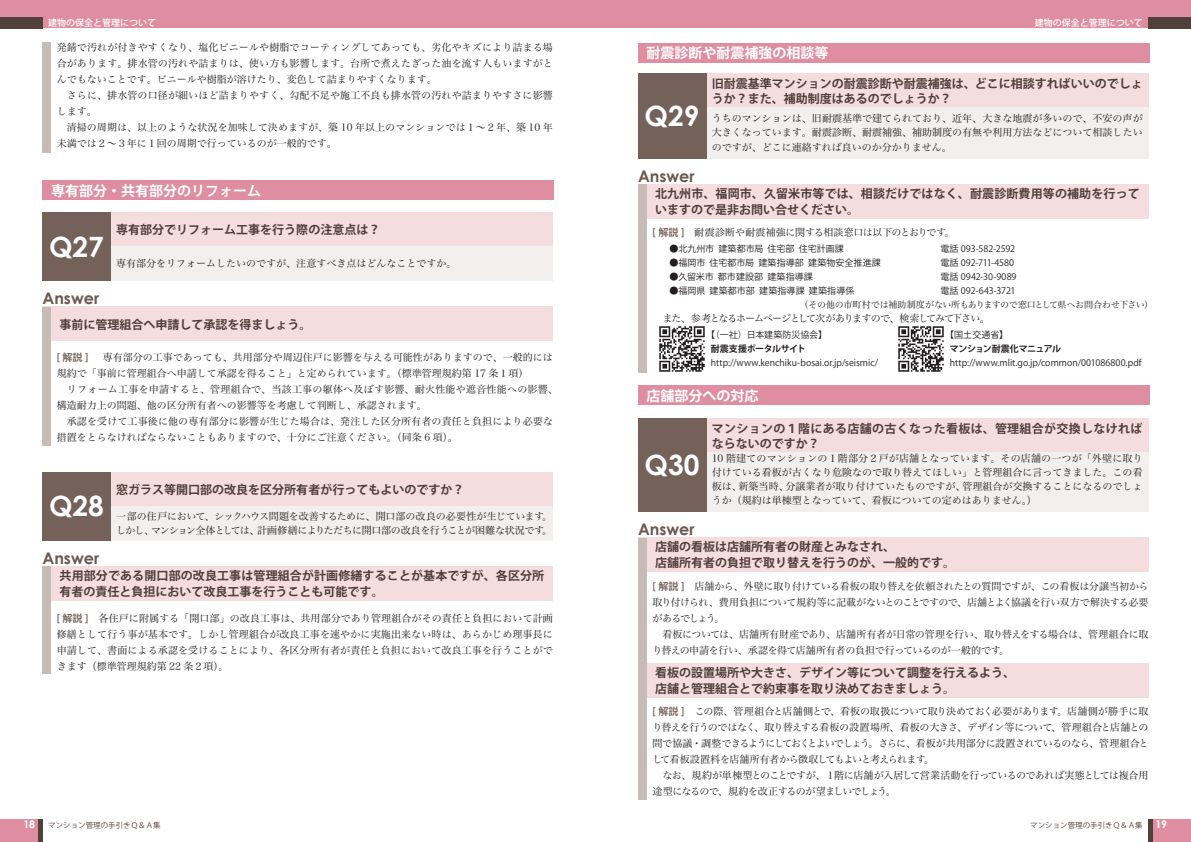
<style>
.page{position:relative;width:1191px;height:842px;background:#fff}
.page>*{position:absolute;margin:0;border:0;box-sizing:border-box;transform-origin:0 0}
._2設問見出し{font:700 28px "Century Gothic";color:#fff}
.A_no{font:700 16px "Century Gothic";color:#6d5952}
._１章小見出し{font:700 14px "Koz Go Pr 6 N";color:#fff}
._3回答見出し{font:700 12px/16px "Koz Go Pr 6 N";color:#503f3a}
._2設問見出し-2{font:700 12px/15px "Koz Go Pr 6 N";color:#503f3a}
._2設問見出し-3{font:700 12px/15px "Koz Go Pr 6 N";letter-spacing:.025em;color:#503f3a}
._4解説{font:10px/16px "Hira Min Pro N W3";color:#231f20;text-align:justify}
._2設問詳細{font:10px/14.1px "Hira Min Pro N W3";color:#231f20}
._2設問詳細-2{font:10px/14px "Hira Min Pro N W3";letter-spacing:-.04em;color:#231f20}
._4解説-2{font:10px/16px "Hira Min Pro N W3";letter-spacing:-.03em;color:#231f20}
._4解説-3{font:10px/16px "Hira Min Pro N W3";letter-spacing:.025em;color:#231f20}
._4解説-4{font:10px/16px "Hira Min Pro N W3";letter-spacing:-.05em;color:#231f20}
._4解説-5{font:10px "Hira Min Pro N W3";letter-spacing:-.09em;color:#231f20}
._4解説-6{font:10px "Hira Min Pro N W3";letter-spacing:-.025em;color:#231f20}
._4解説-7{font:9px "Koz Go Pr 6 N";color:#231f20}
._4解説-8{font:9px "Hira Min Pro N W3";letter-spacing:-.03em;color:#231f20}
.t1{font:500 9px "Koz Go Pr 6 N";color:#fff}
._4解説-9{font:700 9px "Koz Go Pr 6 N";letter-spacing:-.045em;color:#231f20}
.t2{font:7.5px "Koz Go Pr 6 N";color:#503f3a}
.s1{font-family:"Koz Go Pr 6 N";font-weight:700;color:#7a6761}
.s2{font-family:"Century Gothic";font-weight:700;font-size:10.5px;color:#fff}
</style>
<div class="page">
<div style="left:0;top:0;width:595px;height:28px;background:#df8ea1"></div>
<div style="left:0;top:17px;width:43px;height:11px;background:#503f3a"></div>
<div style="left:0;top:819px;width:43px;height:23px;background:#df8ea1"></div>
<div style="left:595px;top:0;width:596px;height:28px;background:#df8ea1"></div>
<div style="left:1148px;top:17px;width:43px;height:11px;background:#503f3a"></div>
<div style="left:1148px;top:819px;width:43px;height:23px;background:#df8ea1"></div>
<div style="left:43px;top:43px;width:8px;height:110px;background:#c6bbb7"></div>
<div style="left:43px;top:307px;width:510px;height:34px;background:#f4dcdf"></div>
<div style="left:43px;top:213px;width:510px;height:34px;background:#f4dcdf"></div>
<div style="left:43px;top:247px;width:510px;height:34px;background:#f1f0ee"></div>
<div style="left:43px;top:213px;width:68px;height:68px;background:#73615a"></div>
<div style="left:43px;top:307px;width:8px;height:139px;background:#c6bbb7"></div>
<div style="left:43px;top:566px;width:510px;height:34px;background:#f4dcdf"></div>
<div style="left:43px;top:472px;width:510px;height:34px;background:#f4dcdf"></div>
<div style="left:43px;top:506px;width:510px;height:34px;background:#f1f0ee"></div>
<div style="left:43px;top:472px;width:68px;height:68px;background:#73615a"></div>
<div style="left:43px;top:566px;width:8px;height:108px;background:#c6bbb7"></div>
<div style="left:638px;top:663px;width:510px;height:34px;background:#f4dcdf"></div>
<div style="left:638px;top:184px;width:510px;height:34px;background:#f4dcdf"></div>
<div style="left:638px;top:73px;width:510px;height:34px;background:#f4dcdf"></div>
<div style="left:638px;top:107px;width:510px;height:52px;background:#f1f0ee"></div>
<div style="left:638px;top:73px;width:68px;height:86px;background:#73615a"></div>
<div style="left:638px;top:184px;width:8px;height:189px;background:#c6bbb7"></div>
<div style="left:638px;top:538px;width:510px;height:34px;background:#f4dcdf"></div>
<div style="left:638px;top:419px;width:510px;height:34px;background:#f4dcdf"></div>
<div style="left:638px;top:453px;width:510px;height:59px;background:#f1f0ee"></div>
<div style="left:638px;top:419px;width:68px;height:93px;background:#73615a"></div>
<div style="left:638px;top:538px;width:8px;height:261px;background:#c6bbb7"></div>
<div style="left:38px;top:819px;width:5px;height:23px;background:#503f3a"></div>
<hr style="left:1148px;top:819px;width:4px;height:23px;background:#503f3a">
<div style="left:43px;top:180px;width:511px;height:20px;background:#df8ea1"></div>
<div style="left:638px;top:43px;width:511px;height:20px;background:#df8ea1"></div>
<div style="left:638px;top:386px;width:511px;height:19px;background:#df8ea1"></div>
<img style="left:898px;top:326px;width:46px;height:46px">
<img style="left:659px;top:326px;width:46px;height:46px">
<p class="t1" style="left:48px;top:18px;width:109px">建物の保全と管理について</p>
<p class="t1" style="left:1034px;top:18px;width:109px">建物の保全と管理について</p>
<p class="_4解説" style="left:57px;top:39px;width:498px">発錆で汚れが付きやすくなり、塩化ビニールや樹脂でコーティングしてあっても、劣化やキズにより詰まる場合があります。排水管の汚れや詰まりは、使い方も影響します。台所で煮えたぎった油を流す人もいますがとんでもないことです。ビニールや樹脂が溶けたり、変色して詰まりやすくなります。</p>
<p class="_4解説" style="left:57px;top:87px;width:497px">　さらに、排水管の口径が細いほど詰まりやすく、勾配不足や施工不良も排水管の汚れや詰まりやすさに影響します。</p>
<p class="_4解説" style="left:57px;top:119px;width:497px">　清掃の周期は、以上のような状況を加味して決めますが、築 10 年以上のマンションでは１～２年、築 10 年未満では２～３年に１回の周期で行っているのが一般的です。</p>
<p class="_１章小見出し" style="left:51px;top:183px;width:211px">専有部分・共有部分のリフォーム</p>
<p class="_2設問見出し" style="left:49px;top:229px;width:56px">Q27</p>
<p class="A_no" style="left:43px;top:288px;width:58px">Answer</p>
<p class="_2設問見出し-2" style="left:116px;top:222px;width:265px">専有部分でリフォーム工事を行う際の注意点は？</p>
<p class="_2設問詳細" style="left:116px;top:255px;width:341px">専有部分をリフォームしたいのですが、注意すべき点はどんなことですか。</p>
<p class="_3回答見出し" style="left:60px;top:317px;width:253px">事前に管理組合へ申請して承認を得ましょう。</p>
<p class="_4解説" style="left:57px;top:348px;width:498px"><span class="s1">[ 解説 ]　</span> 専有部分の工事であっても、共用部分や周辺住戸に影響を与える可能性がありますので、一般的には規約で「事前に管理組合へ申請して承認を得ること」と定められています。（標準管理規約第 17 条１項）</p>
<p class="_4解説-3" style="left:57px;top:380px;width:503px">　リフォーム工事を申請すると、管理組合で、当該工事の躯体へ及ぼす影響、耐火性能や遮音性能への影響、構造耐力上の問題、他の区分所有者への影響等を考慮して判断し、承認されます。</p>
<p class="_4解説" style="left:57px;top:412px;width:498px">　承認を受けて工事後に他の専有部分に影響が生じた場合は、発注した区分所有者の責任と負担により必要な措置をとらなければならないこともありますので、十分にご注意ください。（同条 6 項）。</p>
<p class="_2設問見出し-2" style="left:116px;top:482px;width:349px">窓ガラス等開口部の改良を区分所有者が行ってもよいのですか？</p>
<p class="_2設問詳細-2" style="left:116px;top:509px;width:437px">一部の住戸において、シックハウス問題を改善するために、開口部の改良の必要性が生じています。しかし、マンション全体としては、計画修繕によりただちに開口部の改良を行うことが困難な状況です。</p>
<p class="_3回答見出し" style="left:60px;top:568px;width:486px">共用部分である開口部の改良工事は管理組合が計画修繕することが基本ですが、各区分所有者の責任と負担において改良工事を行うことも可能です。</p>
<p class="_2設問見出し" style="left:49px;top:489px;width:56px">Q28</p>
<p class="A_no" style="left:43px;top:548px;width:58px">Answer</p>
<p class="_4解説" style="left:57px;top:609px;width:498px"><span class="s1">[ 解説 ]　</span>各住戸に附属する「開口部」の改良工事は、共用部分であり管理組合がその責任と負担において計画修繕として行う事が基本です。しかし管理組合が改良工事を速やかに実施出来ない時は、あらかじめ理事長に申請して、書面による承認を受けることにより、各区分所有者が責任と負担において改良工事を行うことができます（標準管理規約第 22 条２項）。</p>
<p class="_１章小見出し" style="left:646px;top:45px;width:183px">耐震診断や耐震補強の相談等</p>
<p class="_2設問見出し-2" style="left:711px;top:76px;width:432px">旧耐震基準マンションの耐震診断や耐震補強は、どこに相談すればいいのでしょうか？また、補助制度はあるのでしょうか？</p>
<p class="_2設問詳細" style="left:711px;top:110px;width:432px">うちのマンションは、旧耐震基準で建てられており、近年、大きな地震が多いので、不安の声が大きくなっています。耐震診断、耐震補強、補助制度の有無や利用方法などについて相談したい</p>
<p class="_2設問詳細" style="left:711px;top:139px;width:241px">のですが、どこに連絡すれば良いのか分かりません。</p>
<p class="_3回答見出し" style="left:655px;top:186px;width:486px">北九州市、福岡市、久留米市等では、相談だけではなく、耐震診断費用等の補助を行っていますので是非お問い合せください。</p>
<p class="_2設問見出し" style="left:644px;top:98px;width:56px">Q29</p>
<p class="A_no" style="left:638px;top:166px;width:58px">Answer</p>
<p class="_4解説-6" style="left:652px;top:224px;width:304px"><span class="s1">[ 解説 ]　</span>耐震診断や耐震補強に関する相談窓口は以下のとおりです。</p>
<p class="_4解説-7" style="left:669px;top:243px;width:176px">●北九州市 建築都市局 住宅部 住宅計画課</p>
<p class="_4解説-7" style="left:940px;top:243px;width:76px">電話 093-582-2592</p>
<p class="_4解説-7" style="left:669px;top:257px;width:213px">●福岡市 住宅都市局 建築指導部 建築物安全推進課</p>
<p class="_4解説-7" style="left:940px;top:257px;width:75px">電話 092-711-4580</p>
<p class="_4解説-7" style="left:669px;top:271px;width:145px">●久留米市 都市建設部 建築指導課</p>
<p class="_4解説-7" style="left:940px;top:271px;width:78px">電話 0942-30-9089</p>
<p class="_4解説-7" style="left:669px;top:285px;width:196px">●福岡県 建築都市部 建築指導課 建築指導係　</p>
<p class="_4解説-7" style="left:940px;top:285px;width:77px">電話 092-643-3721</p>
<p class="_4解説-8" style="left:786px;top:296px;width:368px">　　（その他の市町村では補助制度がない所もありますので窓口として県へお問合わせ下さい）</p>
<p class="_4解説-5" style="left:652px;top:310px;width:339px">　また、参考となるホームページとして次がありますので、検索してみて下さい。</p>
<p class="_4解説-7" style="left:706px;top:329px;width:122px">【（一社）日本建築防災協会】</p>
<p class="_4解説-9" style="left:710px;top:343px;width:97px">耐震支援ポータルサイト</p>
<p class="_4解説-7" style="left:710px;top:357px;width:169px">http://www.kenchiku-bosai.or.jp/seismic/</p>
<p class="_１章小見出し" style="left:646px;top:388px;width:113px">店舗部分への対応</p>
<p class="_4解説-7" style="left:945px;top:329px;width:64px">【国土交通省】</p>
<p class="_4解説-9" style="left:949px;top:343px;width:113px">マンション耐震化マニュアル</p>
<p class="_4解説-7" style="left:949px;top:357px;width:193px">http://www.mlit.go.jp/common/001086800.pdf</p>
<p class="_2設問見出し-3" style="left:711px;top:421px;width:432px">マンションの１階にある店舗の古くなった看板は、管理組合が交換しなければならないのですか？</p>
<p class="_2設問詳細" style="left:711px;top:450px;width:432px;text-align:justify">10 階建てのマンションの１階部分２戸が店舗となっています。その店舗の一つが「外壁に取り付けている看板が古くなり危険なので取り替えてほしい」と管理組合に言ってきました。この看板は、新築当時、分譲業者が取り付けていたものですが、管理組合が交換することになるのでしょうか（規約は単棟型となっていて、看板についての定めはありません。）</p>
<p class="_3回答見出し" style="left:655px;top:539px;width:241px">店舗の看板は店舗所有者の財産とみなされ、</p>
<p class="_3回答見出し" style="left:655px;top:555px;width:301px">店舗所有者の負担で取り替えを行うのが、一般的です。</p>
<p class="_2設問見出し" style="left:644px;top:448px;width:56px">Q30</p>
<p class="A_no" style="left:638px;top:519px;width:58px">Answer</p>
<p class="_4解説" style="left:652px;top:577px;width:498px"><span class="s1">[ 解説 ]　</span>店舗から、外壁に取り付けている看板の取り替えを依頼されたとの質問ですが、この看板は分譲当初から取り付けられ、費用負担について規約等に記載がないとのことですので、店舗とよく協議を行い双方で解決する必要があるでしょう。</p>
<p class="_4解説-2" style="left:652px;top:625px;width:498px">　看板については、店舗所有財産であり、店舗所有者が日常の管理を行い、取り替えをする場合は、管理組合に取り替えの申請を行い、承認を得て店舗所有者の負担で行っているのが一般的です。</p>
<p class="_3回答見出し" style="left:655px;top:665px;width:361px">看板の設置場所や大きさ、デザイン等について調整を行えるよう、</p>
<p class="_3回答見出し" style="left:655px;top:681px;width:301px">店舗と管理組合とで約束事を取り決めておきましょう。</p>
<p class="_4解説" style="left:652px;top:702px;width:497px"><span class="s1">[ 解説 ]　</span>この際、管理組合と店舗側とで、看板の取扱について取り決めておく必要があります。店舗側が勝手に取り替えを行うのではなく、取り替えする看板の設置場所、看板の大きさ、デザイン等について、管理組合と店舗との間で協議・調整できるようにしておくとよいでしょう。さらに、看板が共用部分に設置されているのなら、管理組合として看板設置料を店舗所有者から徴収してもよいと考えられます。</p>
<p class="_4解説-4" style="left:652px;top:766px;width:497px">　なお、規約が単棟型とのことですが、１階に店舗が入居して営業活動を行っているのであれば実態としては複合用途型になるので、規約を改正するのが望ましいでしょう。</p>
<p class="t2" style="left:23px;top:821px;width:139px"><span class="s2">18</span> マンション管理の手引きＱ＆Ａ集</p>
<p class="t2" style="left:1030px;top:821px;width:138px">マンション管理の手引きＱ＆Ａ集 <span class="s2">19</span></p>
</div>
